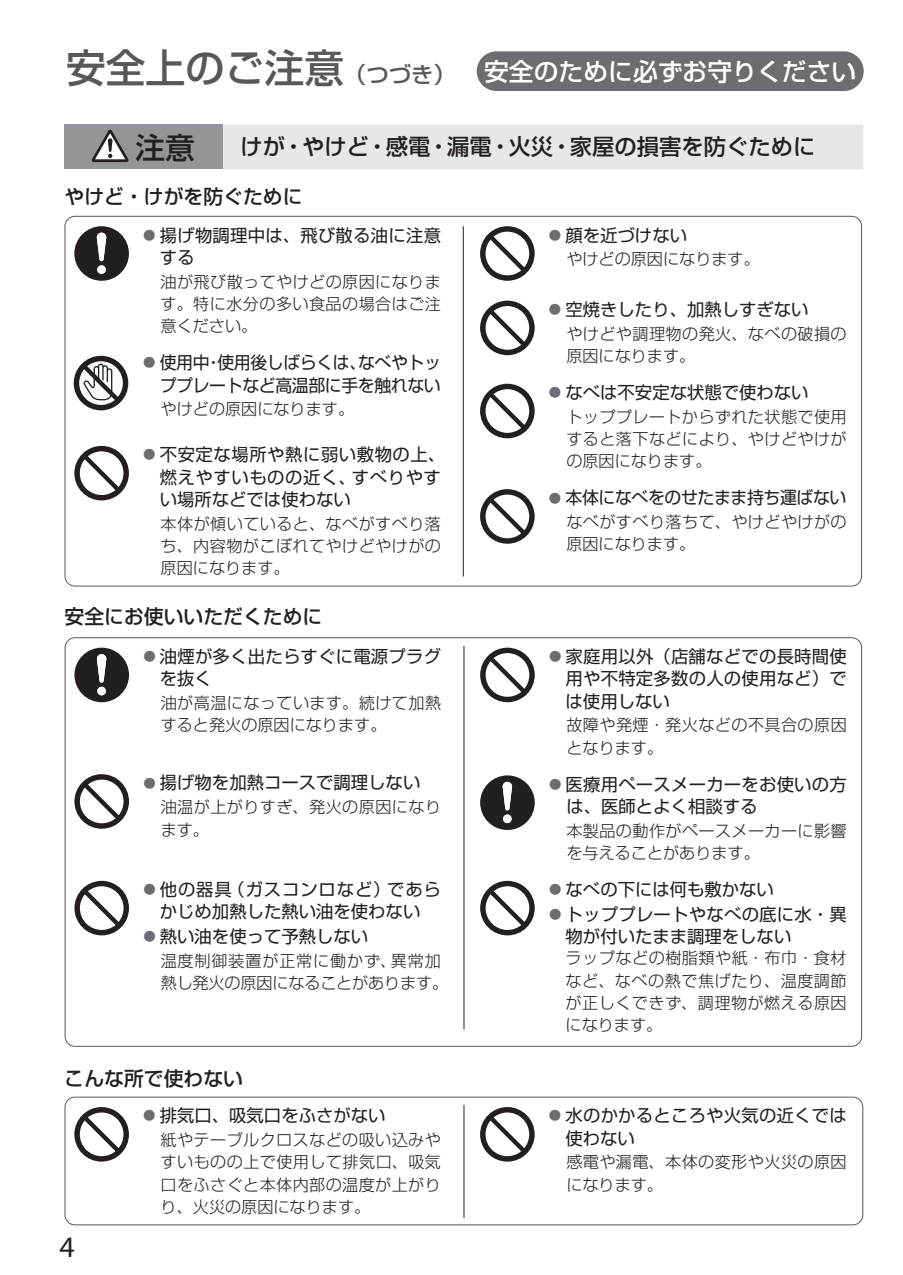
<style>
.page{position:relative;width:903px;height:1275px;background:#fff}
.page>*{position:absolute;margin:0;border:0;box-sizing:border-box;transform-origin:0 0}
.t1{font:500 39.73px "Shin Go Pro";color:#57585a}
.t2{font:500 29.75px "Shin Go Pro";color:#231f20}
.t3{font:29.75px "Myriad Pro";color:#231f20}
.t4{font:500 24.85px "Shin Go Pro";color:#fff}
.t5{font:500 22.4px "Shin Go Pro";color:#231f20}
.t6{font:500 19.78px "Shin Go Pro";color:#231f20}
.t7{font:17.32px/22.4px "Shin Go Pro";color:#231f20}
.t8{font:17.32px "Shin Go Pro";letter-spacing:-.02em;color:#231f20}
.t9{font:17.32px/22.4px "Shin Go Pro";letter-spacing:.03em;color:#231f20}
.t10{font:300 16.1px/22.4px "Shin Go Pro";letter-spacing:.025em;color:#231f20}
.t11{font:300 16.1px/22.4px "Shin Go Pro";letter-spacing:-.01em;color:#231f20}
.t12{font:300 16.1px "Shin Go Pro";color:#231f20}
.s1{font-size:22.4px}
.s2{font-size:12.42px;color:#6c6d70}
</style>
<div class="page">
<div style="left:64px;top:125px;width:159px;height:44px;background:#939598"></div>
<div style="left:223px;top:125px;width:640px;height:44px;background:#e6e7e9"></div>
<svg style="left:92px;top:130px;width:37px;height:32px"></svg>
<svg style="left:74px;top:648px;width:55px;height:54px"></svg>
<svg style="left:480px;top:648px;width:55px;height:54px"></svg>
<svg style="left:74px;top:774px;width:55px;height:55px"></svg>
<svg style="left:480px;top:775px;width:55px;height:55px"></svg>
<svg style="left:74px;top:881px;width:55px;height:54px"></svg>
<svg style="left:480px;top:881px;width:55px;height:54px"></svg>
<svg style="left:74px;top:226px;width:55px;height:55px"></svg>
<svg style="left:480px;top:226px;width:55px;height:55px"></svg>
<svg style="left:480px;top:301px;width:55px;height:54px"></svg>
<svg style="left:74px;top:356px;width:54px;height:54px"></svg>
<svg style="left:480px;top:384px;width:55px;height:54px"></svg>
<svg style="left:74px;top:446px;width:55px;height:54px"></svg>
<svg style="left:480px;top:489px;width:55px;height:55px"></svg>
<svg style="left:74px;top:1107px;width:55px;height:55px"></svg>
<svg style="left:480px;top:1107px;width:55px;height:55px"></svg>
<div style="left:64px;top:1097px;width:799px;height:128px;border:1px solid #57585a;border-radius:10px"></div>
<hr style="left:902px;top:124px;width:1px;height:670px;background:#e6e7e9">
<div style="left:477px;top:51px;width:387px;height:40px;background:#6c6d70;border-radius:20px"></div>
<hr style="left:463px;top:226px;width:1px;height:350px;background:#231f20">
<hr style="left:463px;top:646px;width:1px;height:383px;background:#231f20">
<hr style="left:463px;top:1105px;width:1px;height:113px;background:#231f20">
<h1 class="t1" style="left:66px;top:35px;width:391px">安全上のご注意<span class="s1">（つづき）</span></h1>
<h3 class="t4" style="left:484px;top:51px;width:374px">安全のために必ずお守りください</h3>
<h2 class="t2" style="left:135px;top:123px;width:61px">注意</h2>
<h3 class="t5" style="left:241px;top:128px;width:576px">けが・やけど・感電・漏電・火災・家屋の損害を防ぐために</h3>
<p class="t6" style="left:64px;top:180px;width:240px">やけど・けがを防ぐために</p>
<p class="t7" style="left:160px;top:222px;width:283px;text-indent:-17px"><span class="s2">●</span> 揚げ物調理中は、飛び散る油に注意する</p>
<p class="t10" style="left:161px;top:268px;width:282px;text-align:justify">油が飛び散ってやけどの原因になります。特に水分の多い食品の場合はご注意ください。</p>
<p class="t7" style="left:549px;top:222px;width:140px"><span class="s2">●</span> 顔を近づけない</p>
<p class="t12" style="left:566px;top:246px;width:195px">やけどの原因になります。</p>
<p class="t7" style="left:549px;top:296px;width:261px"><span class="s2">●</span> 空焼きしたり、加熱しすぎない</p>
<p class="t10" style="left:566px;top:320px;width:282px">やけどや調理物の発火、なべの破損の</p>
<p class="t8" style="left:143px;top:348px;width:299px"><span class="s2">●</span> 使用中・使用後しばらくは、なべやトッ</p>
<p class="t12" style="left:566px;top:343px;width:130px">原因になります。</p>
<p class="t8" style="left:160px;top:371px;width:282px">ププレートなど高温部に手を触れない</p>
<p class="t12" style="left:161px;top:396px;width:195px">やけどの原因になります。</p>
<p class="t7" style="left:549px;top:379px;width:261px"><span class="s2">●</span> なべは不安定な状態で使わない</p>
<p class="t10" style="left:566px;top:403px;width:282px;text-align:justify">トッププレートからずれた状態で使用すると落下などにより、やけどやけがの原因になります。</p>
<p class="t9" style="left:160px;top:441px;width:287px;text-indent:-17px"><span class="s2">●</span> 不安定な場所や熱に弱い敷物の上、燃えやすいものの近く、すべりやすい場所などでは使わない</p>
<p class="t10" style="left:161px;top:510px;width:282px;text-align:justify">本体が傾いていると、なべがすべり落ち、内容物がこぼれてやけどやけがの原因になります。</p>
<p class="t8" style="left:549px;top:484px;width:299px"><span class="s2">●</span> 本体になべをのせたまま持ち運ばない</p>
<p class="t10" style="left:566px;top:509px;width:282px">なべがすべり落ちて、やけどやけがの原因になります。</p>
<p class="t6" style="left:64px;top:600px;width:259px">安全にお使いいただくために</p>
<p class="t7" style="left:160px;top:643px;width:283px;text-indent:-17px"><span class="s2">●</span> 油煙が多く出たらすぐに電源プラグを抜く</p>
<p class="t10" style="left:161px;top:690px;width:282px">油が高温になっています。続けて加熱すると発火の原因になります。</p>
<p class="t7" style="left:143px;top:770px;width:278px"><span class="s2">●</span> 揚げ物を加熱コースで調理しない</p>
<p class="t10" style="left:161px;top:794px;width:282px">油温が上がりすぎ、発火の原因になります。</p>
<p class="t7" style="left:143px;top:876px;width:299px;text-align:center"><span class="s2">●</span> 他の器具（ガスコンロなど）であらかじめ加熱した熱い油を使わない</p>
<p class="t7" style="left:143px;top:923px;width:226px"><span class="s2">●</span> 熱い油を使って予熱しない</p>
<p class="t11" style="left:161px;top:948px;width:289px">温度制御装置が正常に働かず、異常加熱し発火の原因になることがあります。</p>
<p class="t6" style="left:64px;top:1062px;width:180px">こんな所で使わない</p>
<h2 class="t3" style="left:59px;top:1228px;width:17px">4</h2>
<p class="t7" style="left:143px;top:1102px;width:244px"><span class="s2">●</span> 排気口、吸気口をふさがない</p>
<p class="t10" style="left:161px;top:1127px;width:282px;text-align:justify">紙やテーブルクロスなどの吸い込みやすいものの上で使用して排気口、吸気口をふさぐと本体内部の温度が上がりり、火災の原因になります。</p>
<p class="t7" style="left:566px;top:643px;width:283px;text-align:justify;text-indent:-17px"><span class="s2">●</span> 家庭用以外（店舗などでの長時間使用や不特定多数の人の使用など）では使用しない</p>
<p class="t10" style="left:566px;top:712px;width:282px">故障や発煙・発火などの不具合の原因となります。</p>
<p class="t7" style="left:566px;top:771px;width:282px;text-indent:-17px"><span class="s2">●</span> 医療用ペースメーカーをお使いの方は、医師とよく相談する</p>
<p class="t10" style="left:566px;top:817px;width:282px">本製品の動作がペースメーカーに影響を与えることがあります。</p>
<p class="t7" style="left:549px;top:876px;width:226px"><span class="s2">●</span> なべの下には何も敷かない</p>
<p class="t7" style="left:566px;top:901px;width:283px;text-indent:-17px"><span class="s2">●</span> トッププレートやなべの底に水・異物が付いたまま調理をしない</p>
<p class="t10" style="left:566px;top:945px;width:283px;text-align:justify">ラップなどの樹脂類や紙・布巾・食材など、なべの熱で焦げたり、温度調節が正しくできず、調理物が燃える原因になります。</p>
<p class="t7" style="left:565px;top:1102px;width:283px;text-indent:-17px"><span class="s2">●</span> 水のかかるところや火気の近くでは使わない</p>
<p class="t10" style="left:566px;top:1149px;width:282px">感電や漏電、本体の変形や火災の原因になります。</p>
</div>
